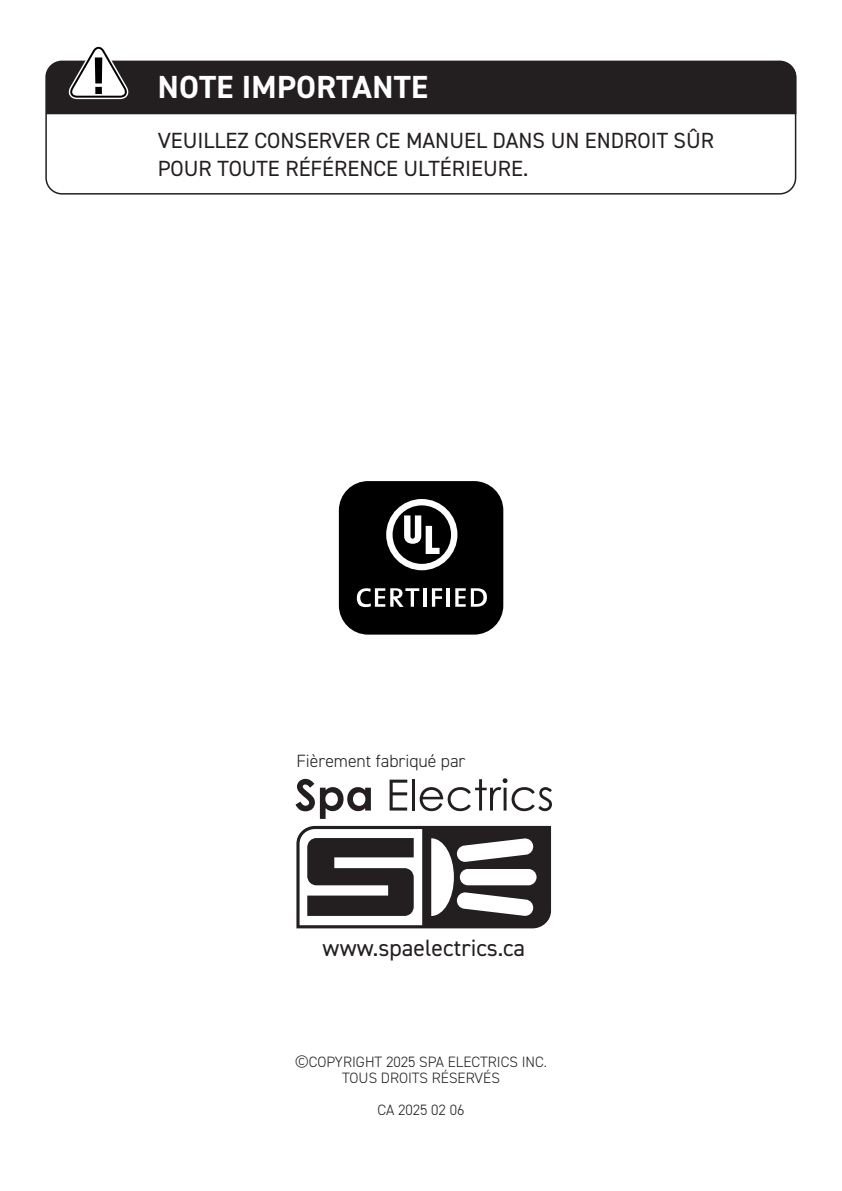
<style>
.page{position:relative;width:842px;height:1191px;background:#fff}
.page>*{position:absolute;margin:0;border:0;box-sizing:border-box;transform-origin:0 0}
._16pt_Bold_heading{font:700 32px "DIN2014";letter-spacing:.01em;color:#fff}
.t1{font:23.6px "DIN2014";color:#231f20}
._11pt_Table_of_Contents{font:22px/28px "DIN2014";color:#231f20}
.t2{font:300 17.8px "DIN2014";color:#231f20}
.Image_Caption{font:300 15px "DIN2014";color:#231f20}
.s1{font-size:14px}
</style>
<div class="page">
<div style="left:45px;top:61px;width:751px;height:134px;border:2px solid #231f20;border-radius:16px"></div>
<svg style="left:46px;top:46px;width:750px;height:68px"></svg>
<div style="left:339px;top:481px;width:164px;height:153px;background:#000;border-radius:29px"></div>
<svg style="left:386px;top:499px;width:71px;height:71px"></svg>
<svg style="left:357px;top:588px;width:62px;height:19px"></svg>
<hr style="left:423px;top:588px;width:3px;height:19px;background:#fff">
<svg style="left:432px;top:588px;width:10px;height:19px"></svg>
<hr style="left:446px;top:588px;width:4px;height:19px;background:#fff">
<svg style="left:455px;top:588px;width:32px;height:19px"></svg>
<svg style="left:296px;top:825px;width:255px;height:103px"></svg>
<svg style="left:295px;top:779px;width:76px;height:40px"></svg>
<svg style="left:390px;top:779px;width:17px;height:31px"></svg>
<hr style="left:412px;top:779px;width:3px;height:31px;background:#231f20">
<svg style="left:420px;top:778px;width:132px;height:33px"></svg>
<p class="_16pt_Bold_heading" style="left:158px;top:66px;width:272px">NOTE IMPORTANTE</p>
<p class="_11pt_Table_of_Contents" style="left:158px;top:126px;width:558px">VEUILLEZ CONSERVER CE MANUEL DANS UN ENDROIT SÛR<br>POUR TOUTE RÉFÉRENCE ULTÉRIEURE.</p>
<p class="t2" style="left:296px;top:750px;width:171px">Fièrement fabriqué par</p>
<p class="t1" style="left:322px;top:932px;width:204px">www.spaelectrics.ca</p>
<p class="Image_Caption" style="left:295px;top:1052px;width:253px"><span class="s1">©</span>COPYRIGHT 2025 SPA ELECTRICS INC.</p>
<p class="Image_Caption" style="left:342px;top:1068px;width:159px">TOUS DROITS RÉSERVÉS</p>
<p class="Image_Caption" style="left:378px;top:1100px;width:88px">CA 2025 02 06</p>
</div>
